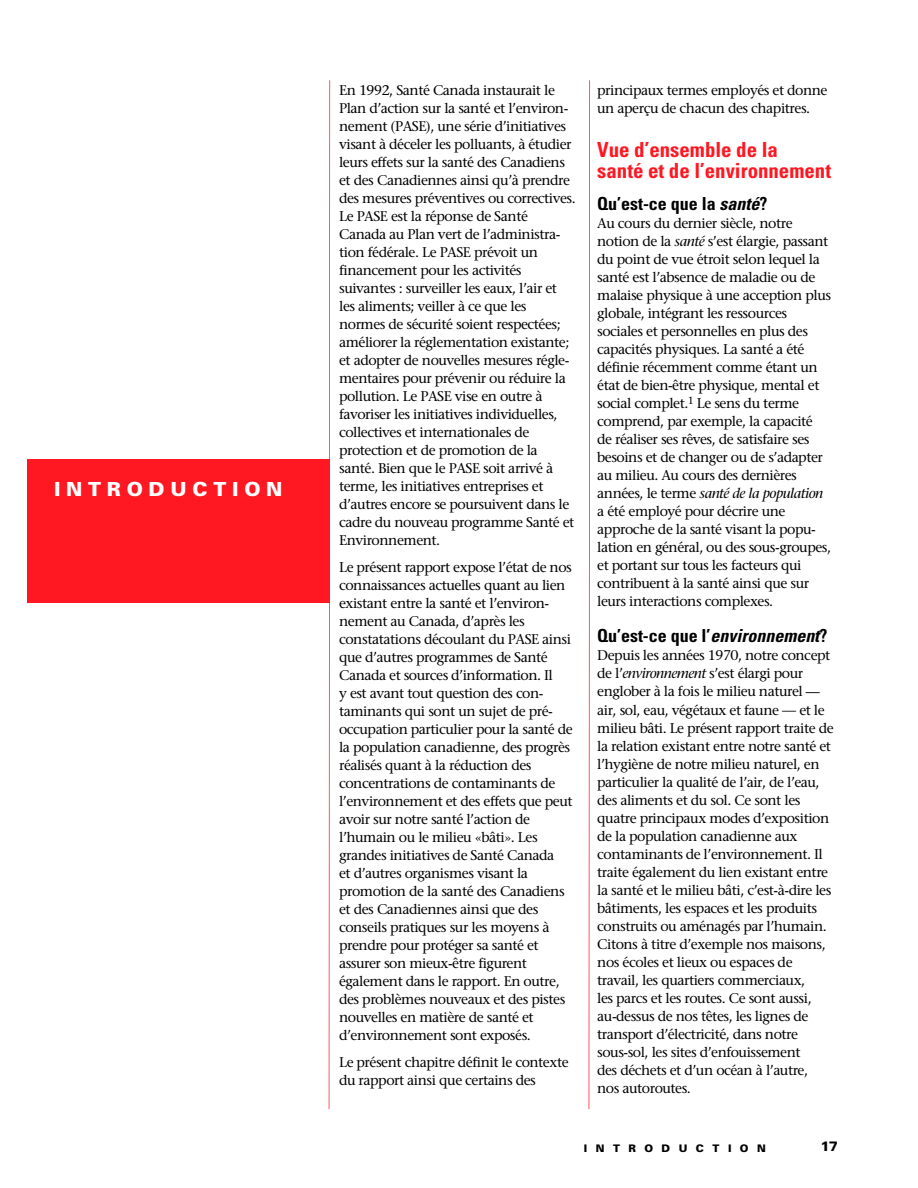
<style>
.page{position:relative;width:918px;height:1188px;background:#fff}
.page>*{position:absolute;margin:0;border:0;box-sizing:border-box;transform-origin:0 0}
.t1{font:700 condensed 20.85px/20.9px "Univers";color:#ff1721}
.t2{font:900 19.5px "Univers";letter-spacing:.295em;color:#fff}
.t3{font:700 condensed 18px "Univers";color:#000}
.t4{font:14.1px/18px "Stone Serif";letter-spacing:-.035em;color:#000}
.t5{font:900 13.65px "Univers";color:#000}
.t6{font:900 10.5px "Univers";letter-spacing:.81em;color:#000}
.s1{font-style:italic}
.s2{font-family:"Univers";font-stretch:condensed}
</style>
<div class="page">
<div style="left:27px;top:459px;width:303px;height:144px;background:#ff1721"></div>
<svg style="left:329px;top:80px;width:1px;height:1029px"></svg>
<svg style="left:589px;top:80px;width:1px;height:1029px"></svg>
<h2 class="t2" style="left:54px;top:482px;width:230px">INTRODUCTION</h2>
<p class="t4" style="left:339px;top:82px;width:238px">En 1992, Santé Canada instaurait le Plan d’action sur la santé et l’environ&shy;nement (PASE), une série d’initiatives visant à déceler les polluants, à étudier leurs effets sur la santé des Canadiens et des Canadiennes ainsi qu’à prendre des mesures préventives ou correctives.<br>Le PASE est la réponse de Santé Canada au Plan vert de l’administra&shy;tion fédérale. Le PASE prévoit un financement pour les activités suivantes : surveiller les eaux, l’air et les aliments; veiller à ce que les normes de sécurité soient respectées; améliorer la réglementation existante; et adopter de nouvelles mesures régle&shy;mentaires pour prévenir ou réduire la pollution. Le PASE vise en outre à favoriser les initiatives individuelles, collectives et internationales de protection et de promotion de la santé. Bien que le PASE soit arrivé à terme, les initiatives entreprises et d’autres encore se poursuivent dans le cadre du nouveau programme Santé et Environnement.</p>
<p class="t4" style="left:339px;top:559px;width:235px">Le présent rapport expose l’état de nos connaissances actuelles quant au lien existant entre la santé et l’environ&shy;nement au Canada, d’après les constatations découlant du PASE ainsi que d’autres programmes de Santé Canada et sources d’information. Il<br>y est avant tout question des con&shy;taminants qui sont un sujet de pré&shy;occupation particulier pour la santé de la population canadienne, des progrès réalisés quant à la réduction des concentrations de contaminants de l’environnement et des effets que peut avoir sur notre santé l’action de l’humain ou le milieu «bâti». Les grandes initiatives de Santé Canada<br>et d’autres organismes visant la promotion de la santé des Canadiens et des Canadiennes ainsi que des conseils pratiques sur les moyens à prendre pour protéger sa santé et assurer son mieux-être figurent également dans le rapport. En outre, des problèmes nouveaux et des pistes nouvelles en matière de santé et d’environnement sont exposés.</p>
<p class="t4" style="left:339px;top:1054px;width:231px">Le présent chapitre définit le contexte du rapport ainsi que certains des</p>
<p class="t4" style="left:597px;top:82px;width:232px">principaux termes employés et donne un aperçu de chacun des chapitres.</p>
<h1 class="t1" style="left:597px;top:142px;width:235px">Vue d’ensemble de la<br>santé et de l’environnement</h1>
<p class="t3" style="left:597px;top:197px;width:172px">Qu’est-ce que la <span class="s1">santé</span>?</p>
<p class="t4" style="left:597px;top:216px;width:235px">Au cours du dernier siècle, notre notion de la <span class="s1">santé</span> s’est élargie, passant du point de vue étroit selon lequel la santé est l’absence de maladie ou de malaise physique à une acception plus globale, intégrant les ressources sociales et personnelles en plus des capacités physiques. La santé a été définie récemment comme étant un état de bien-être physique, mental et social complet.<sup>1</sup> Le sens du terme comprend, par exemple, la capacité de réaliser ses rêves, de satisfaire ses besoins et de changer ou de s’adapter au milieu. Au cours des dernières années, le terme <span class="s1">santé de la population </span>a été employé pour décrire une approche de la santé visant la popu&shy;lation en général, ou des sous-groupes, et portant sur tous les facteurs qui contribuent à la santé ainsi que sur leurs interactions complexes.</p>
<p class="t3" style="left:597px;top:629px;width:232px">Qu’est-ce que l’<span class="s1">environnement</span>?</p>
<p class="t4" style="left:597px;top:648px;width:238px">Depuis les années 1970, notre concept de l’<span class="s1">environnement</span> s’est élargi pour englober à la fois le milieu naturel — air, sol, eau, végétaux et faune <span class="s2">—</span> et le milieu bâti. Le présent rapport traite de la relation existant entre notre santé et l’hygiène de notre milieu naturel, en particulier la qualité de l’air, de l’eau, des aliments et du sol. Ce sont les quatre principaux modes d’exposition de la population canadienne aux contaminants de l’environnement. Il traite également du lien existant entre la santé et le milieu bâti, c’est-à-dire les bâtiments, les espaces et les produits construits ou aménagés par l’humain.<br>Citons à titre d’exemple nos maisons, nos écoles et lieux ou espaces de travail, les quartiers commerciaux,<br>les parcs et les routes. Ce sont aussi, au-dessus de nos têtes, les lignes de transport d’électricité, dans notre sous-sol, les sites d’enfouissement<br>des déchets et d’un océan à l’autre, nos autoroutes.</p>
<p class="t6" style="left:584px;top:1144px;width:183px">INTRODUCTION</p>
<p class="t5" style="left:820px;top:1141px;width:19px">17</p>
</div>
